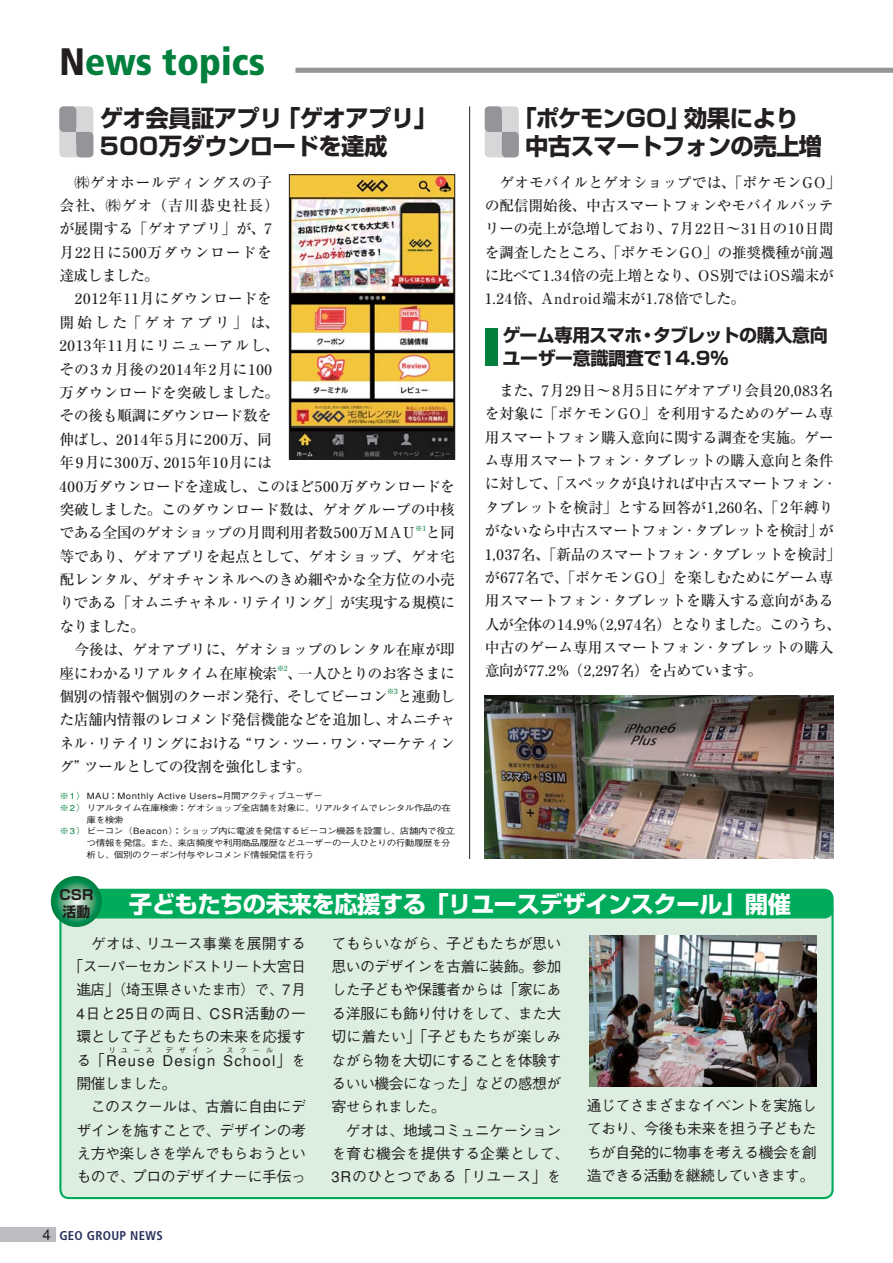
<style>
.page{position:relative;width:893px;height:1263px;background:#fff}
.page>*{position:absolute;margin:0;border:0;box-sizing:border-box;transform-origin:0 0}
.t1{font:900 condensed 38.25px "Frutiger";color:#007f3d}
.t2{font:23.4px/27.6px "Shin Go Bold 83 pv RKSJ H";letter-spacing:-.025em;color:#231f20}
.t3{font:23.4px "Shin Go Bold 83 pv RKSJ H";letter-spacing:-.025em;color:#fff}
.t4{font:18px/22.4px "Shin Go Bold 83 pv RKSJ H";letter-spacing:-.025em;color:#231f20}
.t5{font:14.85px/23.4px "Ryumin Medium 83 pv RKSJ H";letter-spacing:-.015em;color:#231f20}
.t6{font:500 14.85px/23.4px "Gothic BBB";letter-spacing:-.035em;color:#231f20}
.t7{font:14.85px/23.4px "Ryumin Medium 83 pv RKSJ H";letter-spacing:-.045em;color:#231f20}
.t8{font:13.8px/17px "Shin Go Bold 83 pv RKSJ H";color:#231f20}
.t9{font:700 condensed 12.75px "Frutiger";letter-spacing:.025em;color:#29315b}
.t10{font:500 8.55px/11.7px "Gothic BBB";letter-spacing:-.05em;color:#231f20;scale:1.11 1}
.t11{font:500 7.5px "Gothic BBB";letter-spacing:.785em;color:#231f20}
.t12{font:7.5px "Ryumin Medium 83 pv RKSJ H";color:#007f3d}
.s1{color:#231f20}
.s2{color:#007f3d}
.s3{font-family:"Gothic BBB";font-weight:500;font-stretch:normal;font-size:14.85px;color:#231f20}
</style>
<div class="page">
<div style="left:0;top:1227px;width:55px;height:15px;background:#bbbdc0"></div>
<div style="left:60px;top:903px;width:772px;height:295px;background:#dbeee0;border-radius:9px"></div>
<hr style="left:469px;top:106px;width:1px;height:753px;background:#231f20">
<div style="left:60px;top:890px;width:772px;height:27px;background:#00ab5b;border-radius:9px"></div>
<div style="left:59px;top:889px;width:774px;height:30px;border:2px solid #00ab5b;border-radius:9px"></div>
<div style="left:295px;top:68px;width:597px;height:5px;background:#939598"></div>
<img style="left:485px;top:695px;width:348px;height:164px">
<div style="left:59px;top:106px;width:34px;height:51px;background:#d5d7d8;border-radius:4px"></div>
<div style="left:59px;top:106px;width:17px;height:26px;background:#939598;border-radius:4px"></div>
<div style="left:76px;top:132px;width:17px;height:25px;background:#939598;border-radius:4px"></div>
<div style="left:64px;top:119px;width:12px;height:13px;background:#939598"></div>
<div style="left:76px;top:132px;width:13px;height:13px;background:#939598"></div>
<div style="left:485px;top:106px;width:34px;height:51px;background:#d5d7d8;border-radius:4px"></div>
<div style="left:485px;top:106px;width:17px;height:26px;background:#939598;border-radius:4px"></div>
<div style="left:502px;top:132px;width:17px;height:25px;background:#939598;border-radius:4px"></div>
<div style="left:489px;top:119px;width:13px;height:13px;background:#939598"></div>
<div style="left:502px;top:132px;width:12px;height:13px;background:#939598"></div>
<img style="left:291px;top:176px;width:162px;height:281px">
<div style="left:289px;top:174px;width:166px;height:285px;border:1px solid #231f20"></div>
<img style="left:589px;top:936px;width:227px;height:150px">
<svg style="left:51px;top:876px;width:51px;height:51px"></svg>
<div style="left:485px;top:329px;width:12px;height:37px;background:#007f3d"></div>
<h1 class="t1" style="left:59px;top:46px;width:207px"><span class="s1">N</span>ews topics</h1>
<h2 class="t2" style="left:100px;top:108px;width:339px">ゲオ会員証アプリ「ゲオアプリ」<br>500万ダウンロードを達成</h2>
<p class="t5" style="left:59px;top:172px;width:397px">　㈱ゲオホールディングスの子<br>会社、㈱ゲオ（吉川恭史社長）<br>が展開する「ゲオアプリ」が、7<br>月22日に500万ダウンロードを<br>達成しました。<br>　2012年11月にダウンロードを<br>開始した「ゲオアプリ」は、<br>2013年11月にリニューアルし、<br>その3カ月後の2014年2月に100<br>万ダウンロードを突破しました。<br>その後も順調にダウンロード数を<br>伸ばし、2014年5月に200万、同<br>年9月に300万、2015年10月には<br>400万ダウンロードを達成し、このほど500万ダウンロードを突破しました。このダウンロード数は、ゲオグループの中核である全国のゲオショップの月間利用者数500万MAU</p>
<p class="t12" style="left:415px;top:525px;width:12px">※1</p>
<p class="t5" style="left:59px;top:523px;width:397px;text-indent:366px">と同等であり、ゲオアプリを起点として、ゲオショップ、ゲオ宅配レンタル、ゲオチャンネルへのきめ細やかな全方位の小売りである「オムニチャネル・リテイリング」が実現する規模になりました。<br>　今後は、ゲオアプリに、ゲオショップのレンタル在庫が即座にわかるリアルタイム在庫検索</p>
<p class="t12" style="left:277px;top:665px;width:12px">※2</p>
<p class="t7" style="left:59px;top:663px;width:397px;text-indent:228px">、一人ひとりのお客さまに個別の情報や個別のクーポン発行、そしてビーコン</p>
<p class="t12" style="left:387px;top:689px;width:12px">※3</p>
<p class="t5" style="left:59px;top:687px;width:397px;text-align:justify;text-indent:338px">と連動した店舗内情報のレコメンド発信機能などを追加し、オムニチャネル・リテイリングにおける“ワン・ツー・ワン・マーケティング”ツールとしての役割を強化します。</p>
<h2 class="t2" style="left:525px;top:108px;width:298px;text-indent:-12px">「ポケモンGO」効果により中古スマートフォンの売上増</h2>
<p class="t5" style="left:485px;top:172px;width:358px">　ゲオモバイルとゲオショップでは、「ポケモンGO」の配信開始後、中古スマートフォンやモバイルバッテリーの売上が急増しており、7月22日～31日の10日間を調査したところ、「ポケモンGO」の推奨機種が前週に比べて1.34倍の売上増となり、OS別ではiOS端末が<br>1.24倍、Android端末が1.78倍でした。</p>
<p class="t4" style="left:485px;top:327px;width:344px">　ゲーム専用スマホ・タブレットの購入意向　ユーザー意識調査で14.9%</p>
<p class="t5" style="left:485px;top:381px;width:358px">　また、7月29日～8月5日にゲオアプリ会員20,083名を対象に「ポケモンGO」を利用するためのゲーム専用スマートフォン購入意向に関する調査を実施。ゲーム専用スマートフォン・タブレットの購入意向と条件に対して、「スペックが良ければ中古スマートフォン・タブレットを検討」とする回答が1,260名、「2年縛りがないなら中古スマートフォン・タブレットを検討」が<br>1,037名、「新品のスマートフォン・タブレットを検討」が677名で、「ポケモンGO」を楽しむためにゲーム専用スマートフォン・タブレットを購入する意向がある人が全体の14.9%（2,974名）となりました。このうち、中古のゲーム専用スマートフォン・タブレットの購入意向が77.2%（2,297名）を占めています。</p>
<p class="t10" style="left:59px;top:791px;width:358px"><span class="s2">※1）</span>MAU：Monthly Active Users=月間アクティブユーザー<br><span class="s2">※2）</span>リアルタイム在庫検索：ゲオショップ全店舗を対象に、リアルタイムでレンタル作品の在　　　庫を検索<br><span class="s2">※3）</span>ビーコン（Beacon）：ショップ内に電波を発信するビーコン機器を設置し、店舗内で役立　　　つ情報を発信。また、来店頻度や利用商品履歴などユーザーの一人ひとりの行動履歴を分　　　析し、個別のクーポン付与やレコメンド情報発信を行う</p>
<p class="t8" style="left:59px;top:889px;width:35px">CSR活動</p>
<h2 class="t3" style="left:129px;top:895px;width:663px">子どもたちの未来を応援する「リユースデザインスクール」開催</h2>
<p class="t6" style="left:69px;top:933px;width:239px;text-align:center">　ゲオは、リユース事業を展開する「スーパーセカンドストリート大宮日進店」（埼玉県さいたま市）で、7月<br>4日と25日の両日、CSR活動の一環として子どもたちの未来を応援する「Reuse Design School」を</p>
<p class="t11" style="left:109px;top:1047px;width:46px">リユース</p>
<p class="t11" style="left:165px;top:1047px;width:49px">デザイン</p>
<p class="t11" style="left:226px;top:1047px;width:49px">スクール</p>
<p class="t6" style="left:76px;top:1074px;width:231px">開催しました。<br>　このスクールは、古着に自由にデザインを施すことで、デザインの考え方や楽しさを学んでもらおうといもので、プロのデザイナーに手伝っ</p>
<p class="t9" style="left:42px;top:1230px;width:122px"><span class="s3">4</span> GEO GROUP NEWS</p>
<p class="t6" style="left:331px;top:933px;width:239px">てもらいながら、子どもたちが思い思いのデザインを古着に装飾。参加した子どもや保護者からは「家にある洋服にも飾り付けをして、また大切に着たい」「子どもたちが楽しみながら物を大切にすることを体験するいい機会になった」などの感想が寄せられました。<br>　ゲオは、地域コミュニケーションを育む機会を提供する企業として、<br>3Rのひとつである「リユース」を</p>
<p class="t6" style="left:587px;top:1096px;width:231px;text-align:justify">通じてさまざまなイベントを実施しており、今後も未来を担う子どもたちが自発的に物事を考える機会を創造できる活動を継続していきます。</p>
</div>
